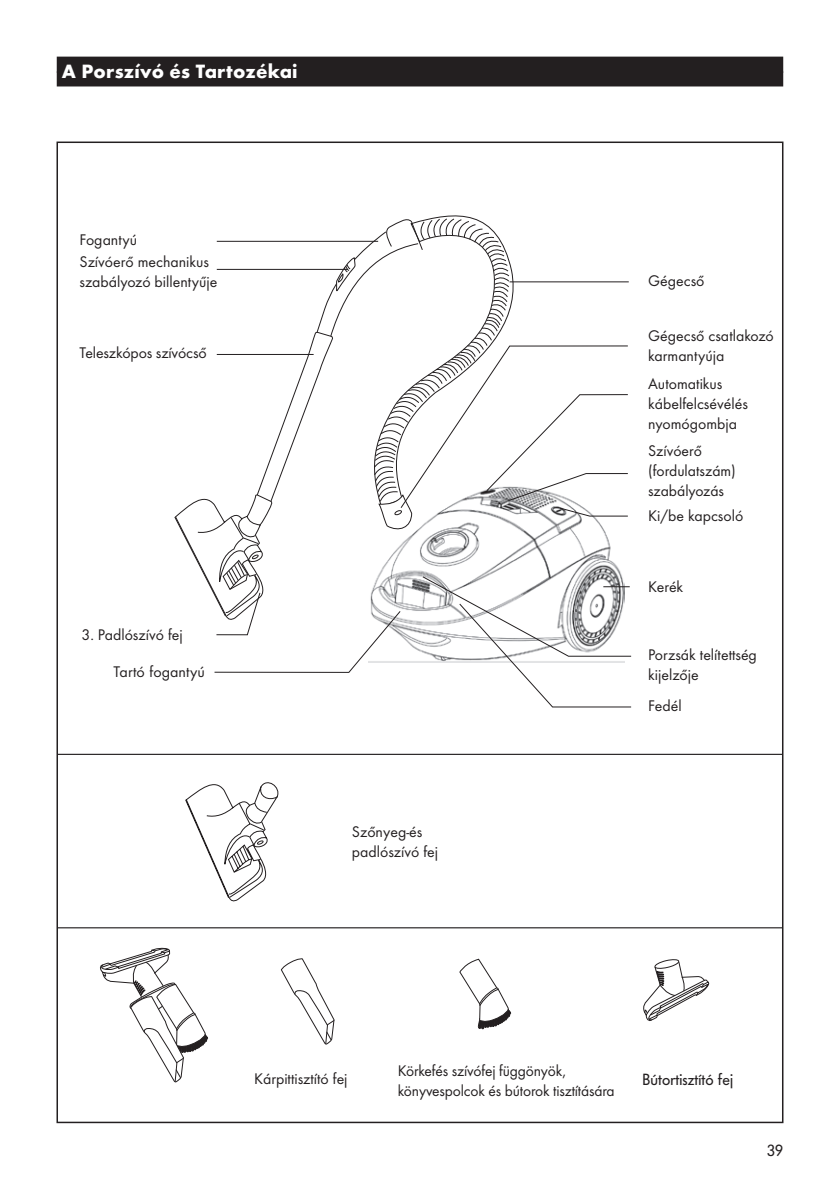
<style>
.page{position:relative;width:840px;height:1191px;background:#fff}
.page>*{position:absolute;margin:0;border:0;box-sizing:border-box;transform-origin:0 0}
.t1{font:20px "Function CE Bold";letter-spacing:.01em;color:#fff}
.t2{font:16px/20px "Function CE Book";color:#231f20}
.t3{font:16px "Futura BQ";color:#231f20}
</style>
<div class="page">
<div style="left:57px;top:57px;width:725px;height:16px;background:#231f20"></div>
<div style="left:57px;top:71px;width:725px;height:15px;background:#231f20"></div>
<hr style="left:57px;top:927px;width:725px;height:1px;background:#231f20">
<hr style="left:57px;top:754px;width:725px;height:1px;background:#231f20">
<hr style="left:509px;top:281px;width:119px;height:1px;background:#231f20">
<svg style="left:174px;top:216px;width:336px;height:377px"></svg>
<svg style="left:185px;top:782px;width:94px;height:120px"></svg>
<svg style="left:213px;top:345px;width:418px;height:363px"></svg>
<svg style="left:100px;top:947px;width:108px;height:136px"></svg>
<svg style="left:281px;top:958px;width:53px;height:87px"></svg>
<svg style="left:459px;top:958px;width:53px;height:72px"></svg>
<svg style="left:643px;top:959px;width:66px;height:62px"></svg>
<p class="t1" style="left:62px;top:59px;width:237px">A Porszívó és Tartozékai</p>
<p class="t2" style="left:79px;top:229px;width:59px">Fogantyú</p>
<p class="t2" style="left:79px;top:252px;width:139px">Szívóerő mechanikus szabályozó billentyűje</p>
<p class="t2" style="left:79px;top:343px;width:129px">Teleszkópos szívócső</p>
<p class="t2" style="left:81px;top:625px;width:103px">3. Padlószívó fej</p>
<p class="t2" style="left:113px;top:661px;width:93px">Tartó fogantyú</p>
<p class="t2" style="left:352px;top:821px;width:88px">Szőnyeg-és padlószívó fej</p>
<p class="t2" style="left:647px;top:271px;width:58px">Gégecső</p>
<p class="t2" style="left:647px;top:326px;width:127px">Gégecső csatlakozó karmantyúja</p>
<p class="t2" style="left:647px;top:374px;width:101px">Automatikus kábelfelcsévélés nyomógombja</p>
<p class="t2" style="left:647px;top:441px;width:89px">Szívóerő (fordulatszám) szabályozás</p>
<p class="t2" style="left:647px;top:506px;width:97px">Ki/be kapcsoló</p>
<p class="t2" style="left:647px;top:577px;width:37px">Kerék</p>
<p class="t2" style="left:647px;top:644px;width:110px">Porzsák telítettség kijelzője</p>
<p class="t2" style="left:647px;top:695px;width:35px">Fedél</p>
<p class="t2" style="left:254px;top:1069px;width:95px">Kárpittisztító fej</p>
<p class="t2" style="left:398px;top:1060px;width:218px">Körkefés szívófej függönyök, könyvespolcok és bútorok tisztítására</p>
<p class="t3" style="left:642px;top:1070px;width:92px">Bútortisztító fej</p>
<p class="t3" style="left:766px;top:1141px;width:18px">39</p>
</div>
